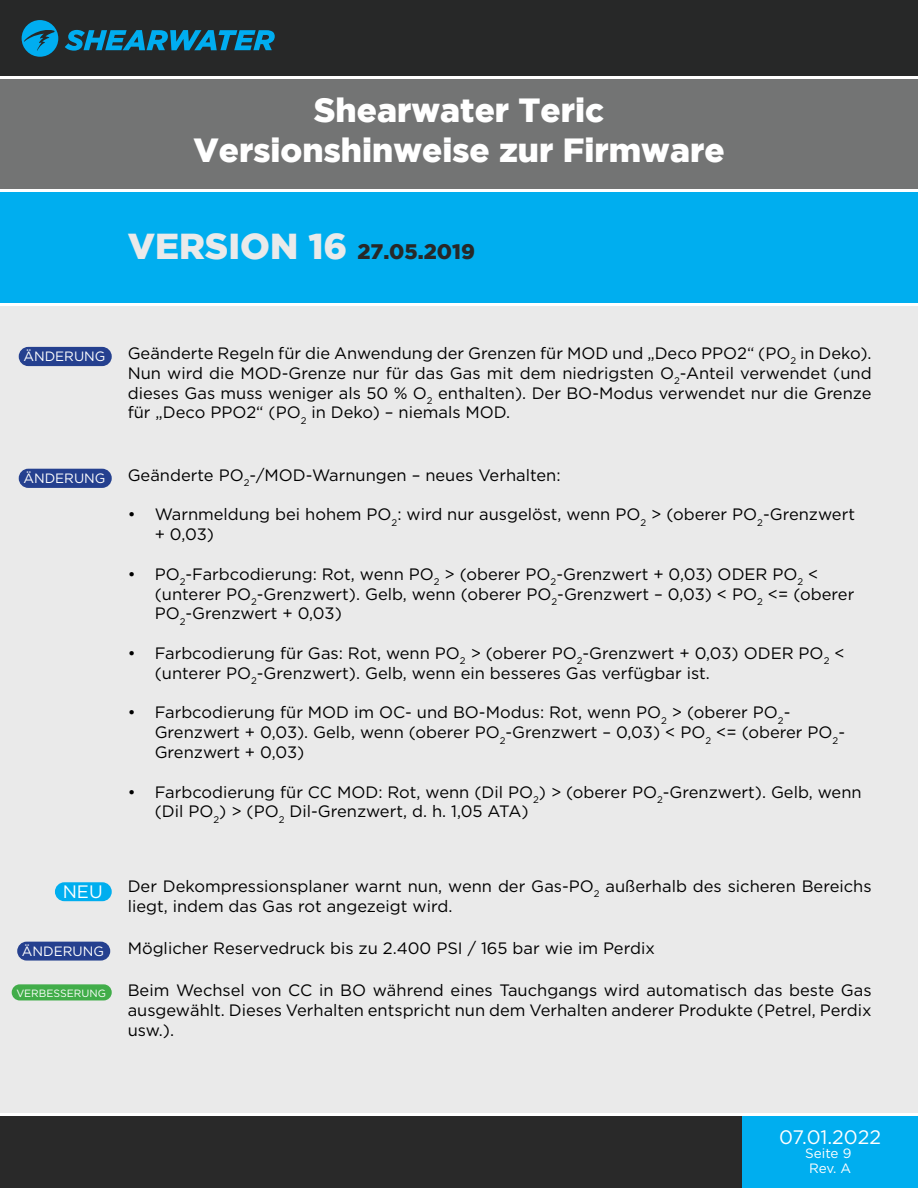
<style>
.page{position:relative;width:918px;height:1188px;background:#fff}
.page>*{position:absolute;margin:0;border:0;box-sizing:border-box;transform-origin:0 0}
.t1{font:900 33.45px/40.2px "Gotham";color:#fff;text-align:center}
.t2{font:900 21px "Gotham";color:#272828}
.t3{font:19.5px "Gotham HTF";letter-spacing:-.005em;color:#fff}
.t4{font:18px "Gotham HTF";color:#fff}
.t5{font:16.5px/19.8px "Gotham";color:#000}
.t6{font:16.5px/19.8px "Gotham HTF";color:#000;text-align:justify}
.t7{font:13.5px "Gotham HTF";color:#fff}
.t8{font:10.5px "Gotham HTF";color:#fff}
.s1{font-size:36px;color:#eaeaea}
</style>
<div class="page">
<div style="left:0;top:0;width:918px;height:77px;background:#272828"></div>
<div style="left:0;top:1114px;width:918px;height:74px;background:#292929"></div>
<div style="left:0;top:305px;width:918px;height:809px;background:#eaeaea"></div>
<svg style="left:65px;top:30px;width:210px;height:21px"></svg>
<svg style="left:22px;top:20px;width:36px;height:37px"></svg>
<div style="left:0;top:191px;width:918px;height:114px;background:#00aeef"></div>
<div style="left:0;top:77px;width:918px;height:114px;background:#737474"></div>
<div style="left:742px;top:1114px;width:176px;height:74px;background:#00aeef"></div>
<hr style="left:0;top:76px;width:918px;height:3px;background:#fff">
<hr style="left:0;top:189px;width:918px;height:3px;background:#fff">
<hr style="left:0;top:303px;width:918px;height:3px;background:#fff">
<hr style="left:0;top:1113px;width:918px;height:3px;background:#fff">
<div style="left:56px;top:883px;width:55px;height:17px;background:#00aeef;border-radius:9px"></div>
<div style="left:55px;top:882px;width:57px;height:19px;border:2px solid #00aeef;border-radius:9px"></div>
<div style="left:19px;top:348px;width:92px;height:17px;background:#25408f;border-radius:9px"></div>
<div style="left:19px;top:347px;width:93px;height:19px;border:2px solid #25408f;border-radius:9px"></div>
<div style="left:19px;top:469px;width:92px;height:18px;background:#25408f;border-radius:9px"></div>
<div style="left:19px;top:469px;width:93px;height:19px;border:2px solid #25408f;border-radius:9px"></div>
<div style="left:12px;top:985px;width:99px;height:15px;background:#41ad49;border-radius:7px"></div>
<div style="left:12px;top:984px;width:100px;height:16px;border:2px solid #41ad49;border-radius:7px"></div>
<div style="left:18px;top:942px;width:92px;height:18px;background:#25408f;border-radius:9px"></div>
<div style="left:17px;top:942px;width:93px;height:19px;border:2px solid #25408f;border-radius:9px"></div>
<h1 class="t1" style="left:193px;top:89px;width:533px">Shearwater Teric<br>Versionshinweise zur Firmware</h1>
<p class="t2" style="left:128px;top:240px;width:349px"><span class="s1">VERSION 16</span> 27.05.2019</p>
<p class="t7" style="left:23px;top:349px;width:84px">ÄNDERUNG</p>
<p class="t7" style="left:23px;top:471px;width:84px">ÄNDERUNG</p>
<p class="t4" style="left:63px;top:882px;width:41px">NEU</p>
<p class="t6" style="left:128px;top:343px;width:745px">Geänderte Regeln für die Anwendung der Grenzen für MOD und „Deco PPO2“ (PO<sub>2</sub> in Deko).<br>Nun wird die MOD-Grenze nur für das Gas mit dem niedrigsten O<sub>2</sub>-Anteil verwendet (und dieses Gas muss weniger als 50 % O<sub>2</sub> enthalten). Der BO-Modus verwendet nur die Grenze für „Deco PPO2“ (PO<sub>2</sub> in Deko) – niemals MOD.</p>
<p class="t6" style="left:128px;top:465px;width:434px">Geänderte PO<sub>2</sub>-/MOD-Warnungen – neues Verhalten:</p>
<p class="t5" style="left:155px;top:504px;width:702px;text-indent:-27px">• Warnmeldung bei hohem PO<sub>2</sub>: wird nur ausgelöst, wenn PO<sub>2</sub> &gt; (oberer PO<sub>2</sub>-Grenzwert + 0,03)</p>
<p class="t5" style="left:155px;top:564px;width:701px;text-indent:-27px">• PO<sub>2</sub>-Farbcodierung: Rot, wenn PO<sub>2</sub> &gt; (oberer PO<sub>2</sub>-Grenzwert + 0,03) ODER PO<sub>2</sub> &lt; (unterer PO<sub>2</sub>-Grenzwert). Gelb, wenn (oberer PO<sub>2</sub>-Grenzwert – 0,03) &lt; PO<sub>2</sub> &lt;= (oberer<br>PO<sub>2</sub>-Grenzwert + 0,03)</p>
<p class="t5" style="left:155px;top:643px;width:691px;text-indent:-27px">• Farbcodierung für Gas: Rot, wenn PO<sub>2</sub> &gt; (oberer PO<sub>2</sub>-Grenzwert + 0,03) ODER PO<sub>2</sub> &lt; (unterer PO<sub>2</sub>-Grenzwert). Gelb, wenn ein besseres Gas verfügbar ist.</p>
<p class="t5" style="left:155px;top:702px;width:692px;text-indent:-27px">• Farbcodierung für MOD im OC- und BO-Modus: Rot, wenn PO<sub>2</sub> &gt; (oberer PO<sub>2</sub>-<br>Grenzwert + 0,03). Gelb, wenn (oberer PO<sub>2</sub>-Grenzwert – 0,03) &lt; PO<sub>2</sub> &lt;= (oberer PO<sub>2</sub>-<br>Grenzwert + 0,03)</p>
<p class="t5" style="left:155px;top:781px;width:708px;text-indent:-27px">• Farbcodierung für CC MOD: Rot, wenn (Dil PO<sub>2</sub>) &gt; (oberer PO<sub>2</sub>-Grenzwert). Gelb, wenn (Dil PO<sub>2</sub>) &gt; (PO<sub>2</sub> Dil-Grenzwert, d. h. 1,05 ATA)</p>
<p class="t6" style="left:128px;top:876px;width:745px">Der Dekompressionsplaner warnt nun, wenn der Gas-PO<sub>2</sub> außerhalb des sicheren Bereichs liegt, indem das Gas rot angezeigt wird.</p>
<p class="t7" style="left:22px;top:944px;width:84px">ÄNDERUNG</p>
<p class="t6" style="left:128px;top:938px;width:529px">Möglicher Reservedruck bis zu 2.400 PSI / 165 bar wie im Perdix</p>
<p class="t8" style="left:16px;top:987px;width:91px">VERBESSERUNG</p>
<p class="t6" style="left:128px;top:980px;width:746px">Beim Wechsel von CC in BO während eines Tauchgangs wird automatisch das beste Gas ausgewählt. Dieses Verhalten entspricht nun dem Verhalten anderer Produkte (Petrel, Perdix usw.).</p>
<p class="t3" style="left:779px;top:1126px;width:103px">07.01.2022</p>
<p class="t7" style="left:809px;top:1160px;width:44px">Rev. A</p>
<p class="t7" style="left:805px;top:1146px;width:48px">Seite 9</p>
</div>
